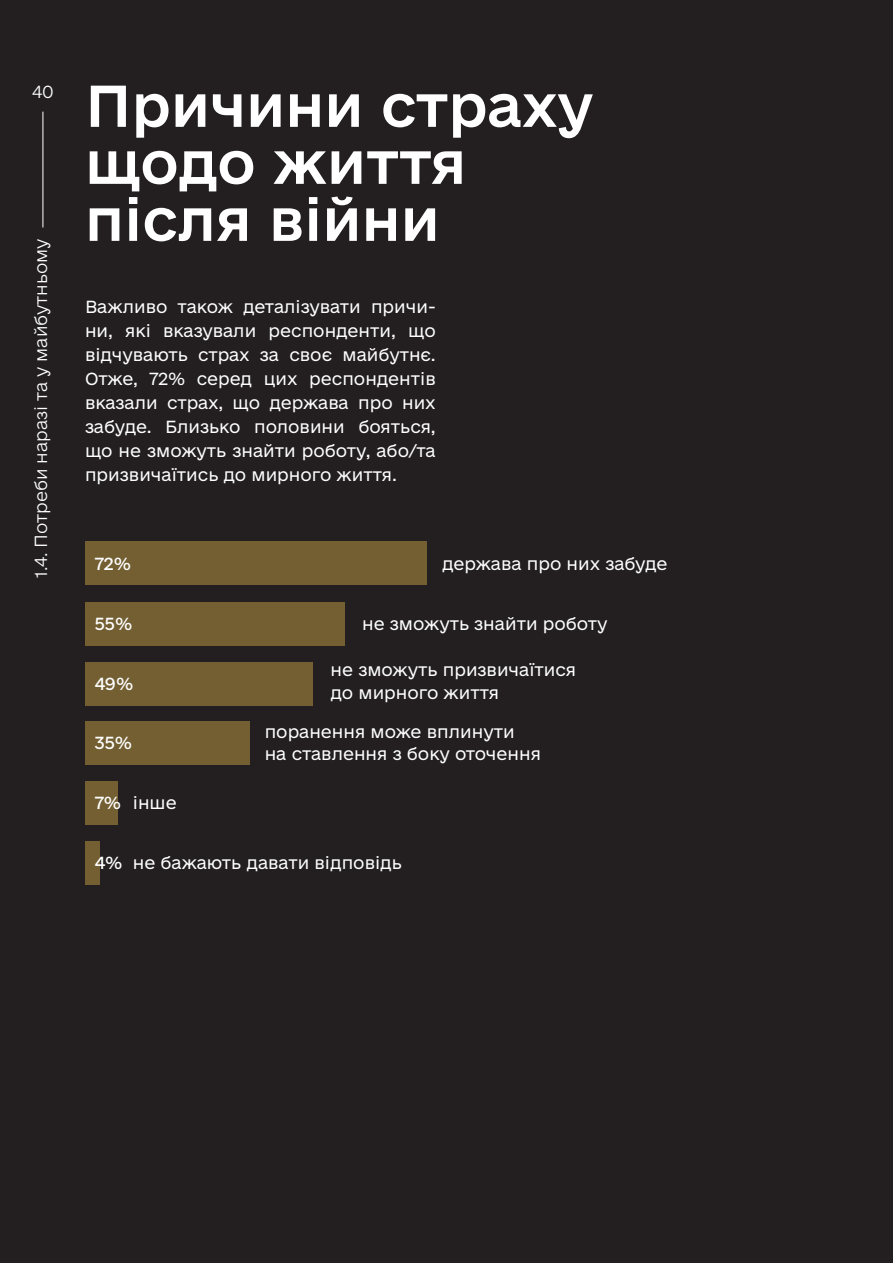
<style>
.page{position:relative;width:893px;height:1263px;background:#231f20}
.page>*{position:absolute;margin:0;border:0;box-sizing:border-box;transform-origin:0 0}
.t1{font:55.5px/57px "e Ukraine Medium";color:#fff}
.t2{font:16.5px/24px "e Ukraine Light";color:#fff;text-align:justify}
.t3{font:300 16.5px "e Ukraine Ultra";color:#fff}
.t4{font:16.5px "e Ukraine Regular";color:#fff}
</style>
<div class="page">
<hr style="left:43px;top:112px;width:1px;height:115px;background:#fff">
<div style="left:85px;top:541px;width:341px;height:44px;background:#735f32"></div>
<div style="left:85px;top:603px;width:259px;height:43px;background:#735f32"></div>
<div style="left:85px;top:662px;width:228px;height:44px;background:#735f32"></div>
<div style="left:85px;top:721px;width:164px;height:44px;background:#735f32"></div>
<div style="left:85px;top:781px;width:32px;height:43px;background:#735f32"></div>
<div style="left:85px;top:841px;width:15px;height:43px;background:#735f32"></div>
<p class="t3" style="left:32px;top:82px;width:23px">40</p>
<p class="t3" style="left:31px;top:578px;width:341px;rotate:-90deg">1.4. Потреби наразі та у майбутньому</p>
<p class="t1" style="left:85px;top:79px;width:510px">Причини страху щодо життя після війни</p>
<p class="t2" style="left:85px;top:295px;width:352px">Важливо також деталізувати причи&shy;ни, які вказували респонденти, що відчувають страх за своє майбутнє.<br>Отже, 72% серед цих респондентів вказали страх, що держава про них забуде. Близько половини бояться, що не зможуть знайти роботу, або/та призвичаїтись до мирного життя.</p>
<p class="t4" style="left:95px;top:554px;width:38px">72%</p>
<p class="t4" style="left:95px;top:614px;width:39px">55%</p>
<p class="t4" style="left:95px;top:674px;width:40px">49%</p>
<p class="t4" style="left:95px;top:732px;width:39px">35%</p>
<p class="t4" style="left:95px;top:792px;width:28px">7%</p>
<p class="t2" style="left:133px;top:791px;width:45px">інше</p>
<p class="t2" style="left:442px;top:552px;width:227px">держава про них забуде</p>
<p class="t2" style="left:362px;top:612px;width:247px">не зможуть знайти роботу</p>
<p class="t2" style="left:331px;top:659px;width:247px">не зможуть призвичаїтися</p>
<p class="t2" style="left:331px;top:681px;width:170px">до мирного життя</p>
<p class="t2" style="left:265px;top:720px;width:251px">поранення може вплинути</p>
<p class="t2" style="left:265px;top:742px;width:278px">на ставлення з боку оточення</p>
<p class="t4" style="left:95px;top:852px;width:29px">4%</p>
<p class="t2" style="left:133px;top:851px;width:271px">не бажають давати відповідь</p>
</div>
